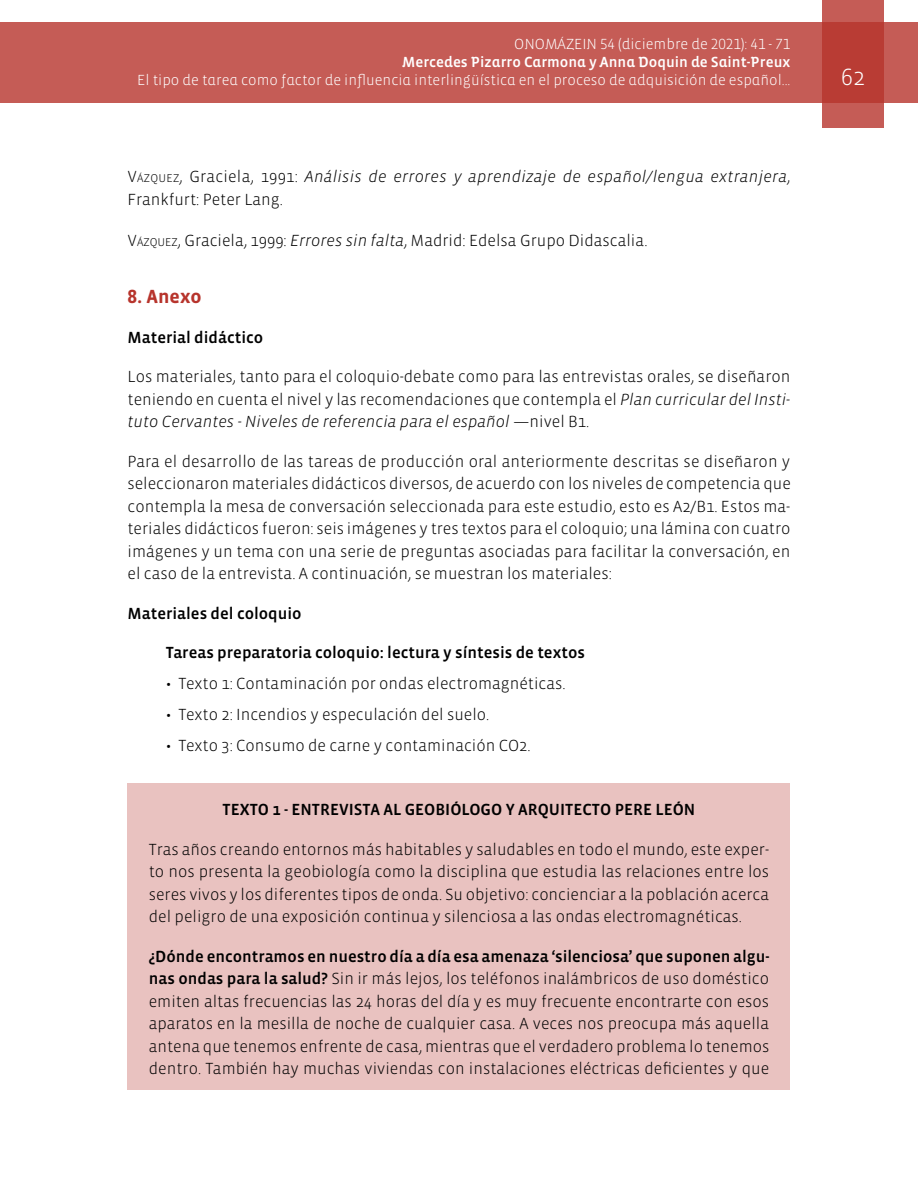
<style>
.page{position:relative;width:918px;height:1188px;background:#fff}
.page>*{position:absolute;margin:0;border:0;box-sizing:border-box;transform-origin:0 0}
.t1{font:300 24px "Vista Sans";color:#fff}
.t2{font:700 19.5px "Vista Sans";color:#b7342c}
.t3{font:300 16.5px/22.5px "Vista Sans";color:#000;text-align:justify}
.t4{font:16.5px "Vista Sans Med";color:#000}
.t5{font:italic 300 16.5px/22.5px "Vista Sans";letter-spacing:.015em;color:#000}
.t6{font:300 15px "Vista Sans Alt";color:#fff}
.t7{font:15px "Vista Sans Alt Med";color:#fff}
.s1{font-style:normal}
.s2{font-style:normal;font-size:11.55px}
.s3{font-style:inherit}
.s4{font-size:11.55px}
.s5{font-style:italic}
.s6{font-family:"Vista Sans Med";font-weight:400}
</style>
<div class="page">
<div style="left:0;top:23px;width:918px;height:80px;background:#c55c56"></div>
<svg style="left:822px;top:0;width:62px;height:128px;background:#bd4740"></svg>
<div style="left:128px;top:783px;width:662px;height:306px;background:#e9c2c0"></div>
<p class="t6" style="left:514px;top:37px;width:278px">ONOMÁZEIN 54 (diciembre de 2021): 41 - 71</p>
<p class="t7" style="left:402px;top:55px;width:390px">Mercedes Pizarro Carmona y Anna Doquin de Saint-Preux</p>
<p class="t6" style="left:137px;top:73px;width:655px">El tipo de tarea como factor de influencia interlingüística en el proceso de adquisición de español...</p>
<h1 class="t1" style="left:841px;top:65px;width:25px">62</h1>
<p class="t5" style="left:128px;top:166px;width:664px"><span class="s1">V</span><span class="s2">ÁZQUEZ</span><span class="s1">, Graciela, 1991:</span> Análisis de errores y aprendizaje de español/lengua extranjera<span class="s1">,<br>Frankfurt: Peter Lang.</span></p>
<p class="t3" style="left:128px;top:230px;width:522px"><span class="s3">V</span><span class="s4">ÁZQUEZ</span>, Graciela, 1999: <span class="s5">Errores sin falta</span>, Madrid: Edelsa Grupo Didascalia.</p>
<p class="t2" style="left:128px;top:287px;width:76px">8. Anexo</p>
<p class="t4" style="left:128px;top:329px;width:137px">Material didáctico</p>
<p class="t3" style="left:128px;top:366px;width:664px">Los materiales, tanto para el coloquio-debate como para las entrevistas orales, se diseñaron teniendo en cuenta el nivel y las recomendaciones que contempla el <span class="s5">Plan curricular del Insti&shy;tuto Cervantes - Niveles de referencia para el español</span> —nivel B1.</p>
<p class="t3" style="left:128px;top:450px;width:665px">Para el desarrollo de las tareas de producción oral anteriormente descritas se diseñaron y seleccionaron materiales didácticos diversos, de acuerdo con los niveles de competencia que contempla la mesa de conversación seleccionada para este estudio, esto es A2/B1. Estos ma&shy;teriales didácticos fueron: seis imágenes y tres textos para el coloquio; una lámina con cuatro imágenes y un tema con una serie de preguntas asociadas para facilitar la conversación, en el caso de la entrevista. A continuación, se muestran los materiales:</p>
<p class="t4" style="left:128px;top:605px;width:176px">Materiales del coloquio</p>
<p class="t4" style="left:166px;top:644px;width:421px">Tareas preparatoria coloquio: lectura y síntesis de textos</p>
<p class="t3" style="left:166px;top:673px;width:401px">• Texto 1: Contaminación por ondas electromagnéticas.</p>
<p class="t3" style="left:166px;top:704px;width:325px">• Texto 2: Incendios y especulación del suelo.</p>
<p class="t3" style="left:166px;top:735px;width:366px">• Texto 3: Consumo de carne y contaminación CO2.</p>
<p class="t4" style="left:223px;top:801px;width:474px">TEXTO 1 - ENTREVISTA AL GEOBIÓLOGO Y ARQUITECTO PERE LEÓN</p>
<p class="t3" style="left:149px;top:838px;width:622px">Tras años creando entornos más habitables y saludables en todo el mundo, este exper&shy;to nos presenta la geobiología como la disciplina que estudia las relaciones entre los seres vivos y los diferentes tipos de onda. Su objetivo: concienciar a la población acerca del peligro de una exposición continua y silenciosa a las ondas electromagnéticas.</p>
<p class="t4" style="left:149px;top:948px;width:622px">¿Dónde encontramos en nuestro día a día esa amenaza ‘silenciosa’ que suponen algu-</p>
<p class="t3" style="left:149px;top:968px;width:622px"><span class="s6">nas ondas para la salud?</span> Sin ir más lejos, los teléfonos inalámbricos de uso doméstico emiten altas frecuencias las 24 horas del día y es muy frecuente encontrarte con esos aparatos en la mesilla de noche de cualquier casa. A veces nos preocupa más aquella antena que tenemos enfrente de casa, mientras que el verdadero problema lo tenemos dentro. También hay muchas viviendas con instalaciones eléctricas deficientes y que</p>
</div>
